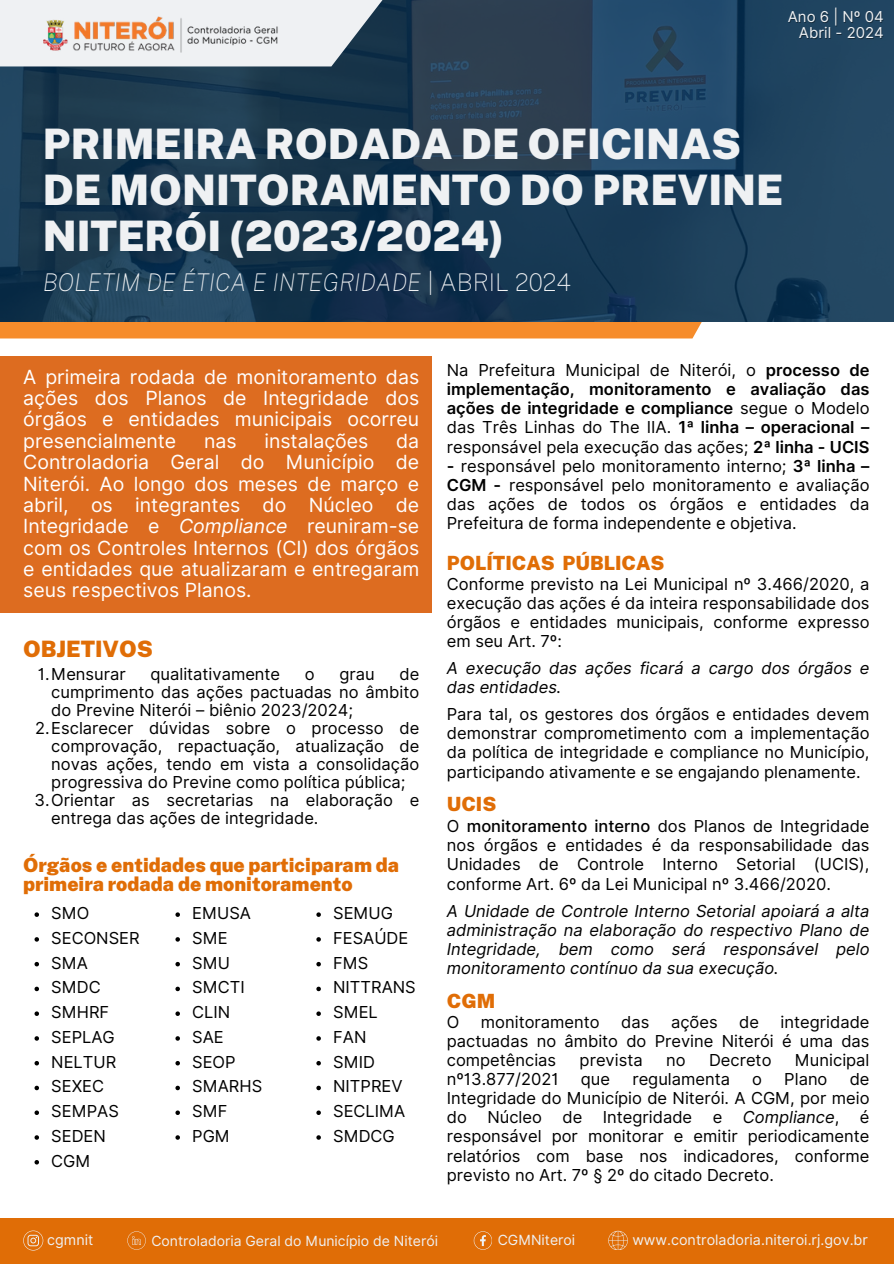
<style>
.page{position:relative;width:894px;height:1264px;background:#fff}
.page>*{position:absolute;margin:0;border:0;box-sizing:border-box;transform-origin:0 0}
.t1{font:900 42px/46.2px "Public Sans";color:#eff1f3}
.t2{font:italic 100 24.45px "Public Sans";color:#eff1f3}
.t3{font:900 22.5px "Public Sans";color:#e06d06}
.t4{font:19.5px/21.3px "Inter";color:#fff;text-align:justify}
.t5{font:900 19.5px/19.2px "Public Sans";color:#e06d06}
.t6{font:16.5px/19.2px "Inter";color:#000;text-align:justify}
.t7{font:italic 16.5px/19.2px "Inter";color:#000}
.t8{font:600 16.5px/19.2px "Inter";color:#000;text-align:justify}
.t9{font:15px "Inter";color:#eff1f3}
.t10{font:14.25px "Inter";color:#eff1f3}
.t11{font:13.95px "Inter";color:#eff1f3}
.s1{font-style:normal}
.s2{font-style:italic}
.s3{font-weight:400}
.s4{font-weight:600}
.s5{font-weight:500}
</style>
<div class="page">
<div style="left:0;top:322px;width:702px;height:16px;background:#f68c2b"></div>
<svg style="left:0;top:0;width:893px;height:322px;background:#1c3c56"></svg>
<svg style="left:0;top:0;width:411px;height:66px;fill:#eff1f3"></svg>
<div style="left:0;top:1217px;width:893px;height:46px;background:#e06d06"></div>
<img style="left:29px;top:0;width:263px;height:74px">
<svg style="left:127px;top:1231px;width:18px;height:18px"></svg>
<svg style="left:473px;top:1231px;width:18px;height:18px"></svg>
<svg style="left:23px;top:1230px;width:20px;height:20px"></svg>
<svg style="left:608px;top:1230px;width:19px;height:19px"></svg>
<div style="left:0;top:356px;width:432px;height:256px;background:#dd6c20"></div>
<svg style="left:34px;top:912px;width:5px;height:4px"></svg>
<svg style="left:34px;top:937px;width:5px;height:4px"></svg>
<svg style="left:34px;top:961px;width:5px;height:5px"></svg>
<svg style="left:34px;top:986px;width:5px;height:5px"></svg>
<svg style="left:34px;top:1011px;width:5px;height:4px"></svg>
<svg style="left:34px;top:1036px;width:5px;height:4px"></svg>
<svg style="left:34px;top:1061px;width:5px;height:4px"></svg>
<svg style="left:34px;top:1085px;width:5px;height:5px"></svg>
<svg style="left:34px;top:1110px;width:5px;height:4px"></svg>
<svg style="left:34px;top:1135px;width:5px;height:4px"></svg>
<svg style="left:34px;top:1160px;width:5px;height:4px"></svg>
<svg style="left:175px;top:912px;width:5px;height:4px"></svg>
<svg style="left:175px;top:937px;width:5px;height:4px"></svg>
<svg style="left:175px;top:961px;width:5px;height:5px"></svg>
<svg style="left:175px;top:986px;width:5px;height:5px"></svg>
<svg style="left:175px;top:1011px;width:5px;height:4px"></svg>
<svg style="left:175px;top:1036px;width:5px;height:4px"></svg>
<svg style="left:175px;top:1061px;width:5px;height:4px"></svg>
<svg style="left:175px;top:1085px;width:5px;height:5px"></svg>
<svg style="left:175px;top:1110px;width:5px;height:4px"></svg>
<svg style="left:175px;top:1135px;width:5px;height:4px"></svg>
<svg style="left:316px;top:912px;width:5px;height:4px"></svg>
<svg style="left:316px;top:937px;width:5px;height:4px"></svg>
<svg style="left:316px;top:961px;width:5px;height:5px"></svg>
<svg style="left:316px;top:986px;width:5px;height:5px"></svg>
<svg style="left:316px;top:1011px;width:5px;height:4px"></svg>
<svg style="left:316px;top:1036px;width:5px;height:4px"></svg>
<svg style="left:316px;top:1061px;width:5px;height:4px"></svg>
<svg style="left:316px;top:1085px;width:5px;height:5px"></svg>
<svg style="left:316px;top:1110px;width:5px;height:4px"></svg>
<svg style="left:316px;top:1135px;width:5px;height:4px"></svg>
<h2 class="t9" style="left:787px;top:8px;width:97px">Ano 6 | Nº 04</h2>
<p class="t9" style="left:798px;top:24px;width:86px">Abril - 2024</p>
<h6 class="t1" style="left:43px;top:120px;width:741px">PRIMEIRA RODADA DE OFICINAS<br>DE MONITORAMENTO DO PREVINE<br>NITERÓI (2023/2024)</h6>
<p class="t2" style="left:43px;top:268px;width:529px">BOLETIM DE ÉTICA E INTEGRIDADE <span class="s1">| ABRIL 2024</span></p>
<p class="t4" style="left:23px;top:366px;width:397px">A primeira rodada de monitoramento das ações dos Planos de Integridade dos órgãos e entidades municipais ocorreu presencialmente</p>
<p class="t4" style="left:204px;top:430px;width:34px">nas</p>
<p class="t4" style="left:264px;top:430px;width:105px">instalações</p>
<p class="t4" style="left:23px;top:430px;width:397px;text-indent:373px">da Controladoria Geral do Município de Niterói. Ao longo dos meses de março e abril, os integrantes do Núcleo de Integridade e <span class="s2">Compliance</span> reuniram-se com os Controles Internos (CI) dos órgãos e entidades que atualizaram e entregaram seus respectivos Planos.</p>
<p class="t3" style="left:23px;top:636px;width:131px">OBJETIVOS</p>
<h5 class="t6" style="left:38px;top:664px;width:89px">1.Mensurar</h5>
<h5 class="t6" style="left:150px;top:664px;width:131px">qualitativamente</h5>
<h5 class="t6" style="left:305px;top:664px;width:11px">o</h5>
<h5 class="t6" style="left:339px;top:664px;width:37px">grau</h5>
<h5 class="t6" style="left:51px;top:665px;width:369px;line-height:18px;text-indent:348px">de cumprimento das ações pactuadas no âmbito do Previne Niterói – biênio 2023/2024;</h5>
<p class="t6" style="left:51px;top:719px;width:369px;line-height:18px;text-indent:-16px">2.Esclarecer dúvidas sobre o processo de comprovação, repactuação, atualização de novas ações, tendo em vista a consolidação progressiva do Previne como política pública;</p>
<p class="t6" style="left:51px;top:791px;width:369px;line-height:18px;text-indent:-17px">3.Orientar as secretarias na elaboração e entrega das ações de integridade.</p>
<p class="t5" style="left:23px;top:854px;width:377px">Órgãos e entidades que participaram da primeira rodada de monitoramento</p>
<p class="t6" style="left:192px;top:903px;width:60px">EMUSA</p>
<p class="t6" style="left:192px;top:928px;width:37px">SME</p>
<p class="t6" style="left:192px;top:953px;width:39px">SMU</p>
<p class="t6" style="left:192px;top:977px;width:54px">SMCTI</p>
<p class="t6" style="left:192px;top:1002px;width:40px">CLIN</p>
<p class="t6" style="left:192px;top:1027px;width:33px">SAE</p>
<p class="t6" style="left:192px;top:1052px;width:45px">SEOP</p>
<h4 class="t6" style="left:192px;top:1076px;width:71px">SMARHS</h4>
<p class="t6" style="left:192px;top:1101px;width:37px">SMF</p>
<p class="t6" style="left:192px;top:1126px;width:39px">PGM</p>
<p class="t6" style="left:51px;top:903px;width:40px">SMO</p>
<p class="t6" style="left:51px;top:928px;width:90px">SECONSER</p>
<p class="t6" style="left:51px;top:953px;width:38px">SMA</p>
<p class="t6" style="left:51px;top:977px;width:51px">SMDC</p>
<p class="t6" style="left:51px;top:1002px;width:59px">SMHRF</p>
<p class="t6" style="left:51px;top:1027px;width:65px">SEPLAG</p>
<p class="t6" style="left:51px;top:1052px;width:66px">NELTUR</p>
<p class="t6" style="left:51px;top:1076px;width:54px">SEXEC</p>
<p class="t6" style="left:51px;top:1101px;width:69px">SEMPAS</p>
<p class="t6" style="left:51px;top:1126px;width:56px">SEDEN</p>
<p class="t6" style="left:51px;top:1151px;width:41px">CGM</p>
<p class="t6" style="left:333px;top:903px;width:61px">SEMUG</p>
<h4 class="t6" style="left:333px;top:928px;width:77px">FESAÚDE</h4>
<p class="t6" style="left:333px;top:953px;width:37px">FMS</p>
<p class="t6" style="left:333px;top:977px;width:84px">NITTRANS</p>
<h4 class="t6" style="left:333px;top:1002px;width:46px">SMEL</h4>
<p class="t6" style="left:333px;top:1027px;width:35px">FAN</p>
<p class="t6" style="left:333px;top:1052px;width:43px">SMID</p>
<p class="t6" style="left:333px;top:1076px;width:71px">NITPREV</p>
<p class="t6" style="left:333px;top:1101px;width:74px">SECLIMA</p>
<p class="t6" style="left:333px;top:1126px;width:63px">SMDCG</p>
<p class="t8" style="left:446px;top:360px;width:424px"><span class="s3">Na Prefeitura Municipal de Niterói, o</span> processo de implementação, monitoramento e avaliação das ações de integridade e compliance <span class="s3">segue o Modelo das Três Linhas do The IIA.</span> 1ª linha – operacional – <span class="s3">responsável pela execução das ações;</span> 2ª linha - UCIS</p>
<p class="t6" style="left:446px;top:456px;width:424px"><span class="s4">-</span> responsável pelo monitoramento interno; <span class="s4">3ª linha – CGM -</span> responsável pelo monitoramento e avaliação das ações de todos os órgãos e entidades da Prefeitura de forma independente e objetiva.</p>
<p class="t5" style="left:446px;top:553px;width:219px">POLÍTICAS PÚBLICAS</p>
<p class="t6" style="left:446px;top:574px;width:424px">Conforme previsto na Lei Municipal nº 3.466/2020, a execução das ações é da inteira responsabilidade dos órgãos e entidades municipais, conforme expresso em seu Art. 7º:</p>
<p class="t7" style="left:446px;top:658px;width:424px">A execução das ações ficará a cargo dos órgãos e das entidades.</p>
<p class="t6" style="left:446px;top:704px;width:424px">Para tal, os gestores dos órgãos e entidades devem demonstrar comprometimento com a implementação da política de integridade e compliance no Município, participando ativamente e se engajando plenamente.</p>
<p class="t5" style="left:446px;top:794px;width:51px">UCIS</p>
<p class="t6" style="left:446px;top:816px;width:424px">O <span class="s5">monitoramento interno</span> dos Planos de Integridade nos órgãos e entidades é da responsabilidade das Unidades de Controle Interno Setorial (UCIS), conforme Art. 6º da Lei Municipal nº 3.466/2020.</p>
<p class="t7" style="left:446px;top:900px;width:424px;text-align:justify">A Unidade de Controle Interno Setorial apoiará a alta administração na elaboração do respectivo Plano de Integridade, bem como será responsável pelo monitoramento contínuo da sua execução.</p>
<p class="t5" style="left:446px;top:991px;width:50px">CGM</p>
<p class="t6" style="left:446px;top:1012px;width:424px;text-indent:334px">integridade pactuadas no âmbito do Previne Niterói é uma das competências</p>
<p class="t6" style="left:446px;top:1012px;width:14px">O</p>
<p class="t6" style="left:481px;top:1012px;width:120px">monitoramento</p>
<p class="t6" style="left:621px;top:1012px;width:30px">das</p>
<p class="t6" style="left:670px;top:1012px;width:48px">ações</p>
<p class="t6" style="left:739px;top:1012px;width:21px">de</p>
<p class="t6" style="left:579px;top:1050px;width:64px">prevista</p>
<p class="t6" style="left:666px;top:1050px;width:21px">no</p>
<p class="t6" style="left:708px;top:1050px;width:64px">Decreto</p>
<p class="t6" style="left:794px;top:1050px;width:76px">Municipal</p>
<p class="t6" style="left:446px;top:1069px;width:113px">nº13.877/2021</p>
<p class="t6" style="left:580px;top:1069px;width:31px">que</p>
<p class="t6" style="left:632px;top:1069px;width:99px">regulamenta</p>
<p class="t6" style="left:752px;top:1069px;width:11px">o</p>
<p class="t6" style="left:784px;top:1069px;width:45px">Plano</p>
<p class="t6" style="left:446px;top:1069px;width:424px;text-indent:403px">de Integridade do Município de Niterói. A CGM, por meio do Núcleo de Integridade e <span class="s2">Compliance</span>, é responsável por monitorar e emitir periodicamente relatórios com base nos indicadores, conforme previsto no Art. 7º § 2º do citado Decreto.</p>
<h1 class="t10" style="left:47px;top:1231px;width:48px">cgmnit</h1>
<p class="t11" style="left:151px;top:1232px;width:288px">Controladoria Geral do Município de Niterói</p>
<p class="t11" style="left:497px;top:1231px;width:79px">CGMNiteroi</p>
<h3 class="t10" style="left:632px;top:1231px;width:237px">www.controladoria.niteroi.rj.gov.br</h3>
</div>
